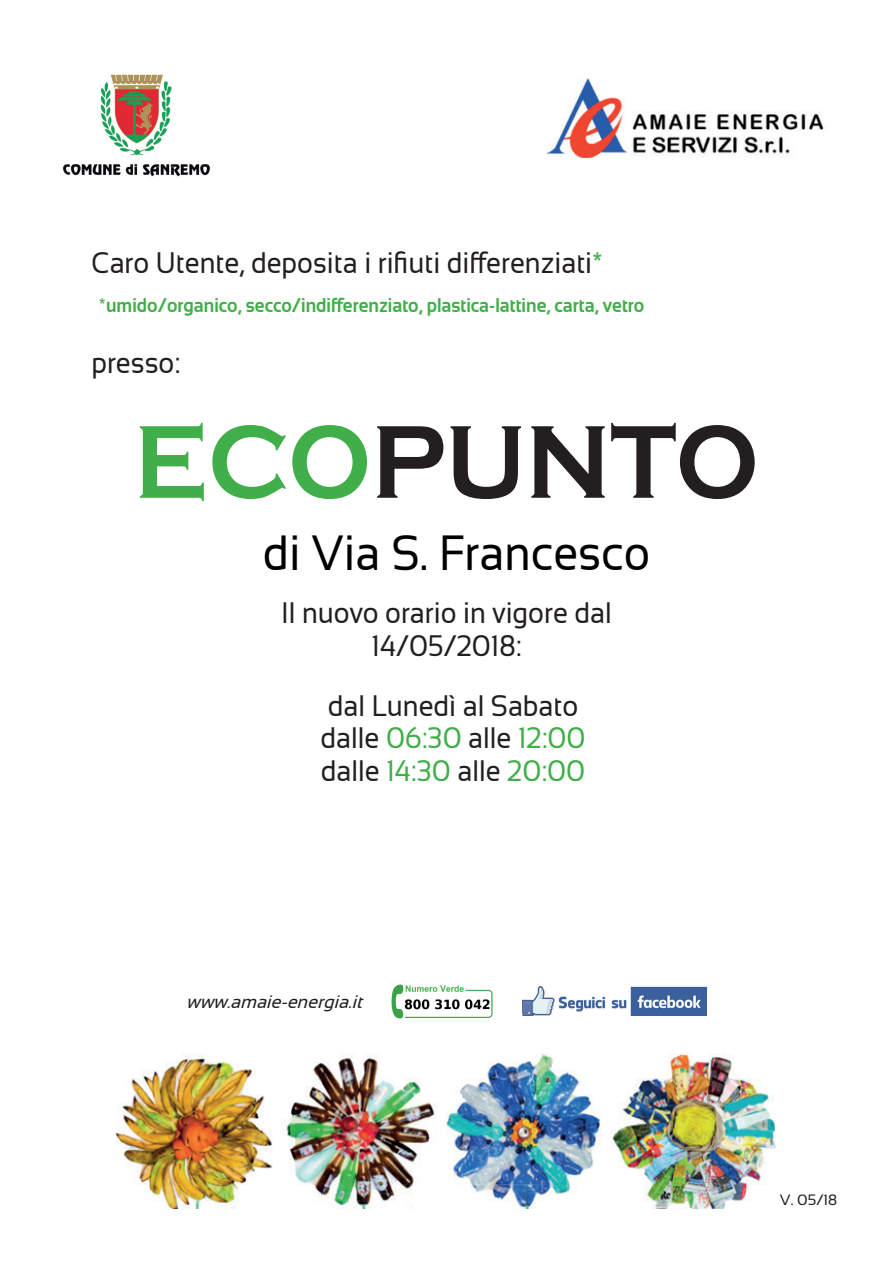
<style>
.page{position:relative;width:893px;height:1263px;background:#fff}
.page>*{position:absolute;margin:0;border:0;box-sizing:border-box;transform-origin:0 0}
.t1{font:700 107.25px "Copperplate Gothic";color:#231f20;scale:.91 1}
.t2{font:49.5px "Sansation";color:#000;scale:.91 1}
.t3{font:29.7px/32.4px "Sansation";color:#231f20;scale:.91 1}
.t4{font:700 19.8px "Sansation";color:#40ae49;scale:.91 1}
.t5{font:italic 18px "Sansation";color:#231f20}
.t6{font:15px "Sansation";color:#231f20}
.s1{font-weight:700;color:#40ae49}
.s2{color:#40ae49}
</style>
<div class="page">
<img style="left:63px;top:74px;width:146px;height:103px">
<img style="left:116px;top:1053px;width:660px;height:156px">
<img style="left:392px;top:984px;width:101px;height:34px">
<img style="left:522px;top:987px;width:185px;height:29px">
<img style="left:548px;top:78px;width:276px;height:80px">
<p class="t3" style="left:91px;top:246px;width:564px">Caro Utente, deposita i rifiuti differenziati<span class="s1">*</span></p>
<p class="t4" style="left:99px;top:294px;width:601px">*umido/organico, secco/indifferenziato, plastica-lattine, carta, vetro</p>
<p class="t3" style="left:91px;top:347px;width:99px">presso:</p>
<h1 class="t1" style="left:134px;top:403px;width:688px"><span class="s2">ECO</span>PUNTO</h1>
<h2 class="t2" style="left:263px;top:526px;width:427px">di Via S. Francesco</h2>
<p class="t3" style="left:281px;top:597px;width:365px;text-align:center">Il nuovo orario in vigore dal<br>14/05/2018:</p>
<p class="t3" style="left:321px;top:689px;width:293px">dal Lunedì al Sabato dalle <span class="s2">06:30</span> alle <span class="s2">12:00 </span>dalle <span class="s2">14:30</span> alle <span class="s2">20:00</span></p>
<p class="t5" style="left:186px;top:991px;width:183px">www.amaie-energia.it</p>
<p class="t6" style="left:780px;top:1192px;width:59px">V. 05/18</p>
</div>
